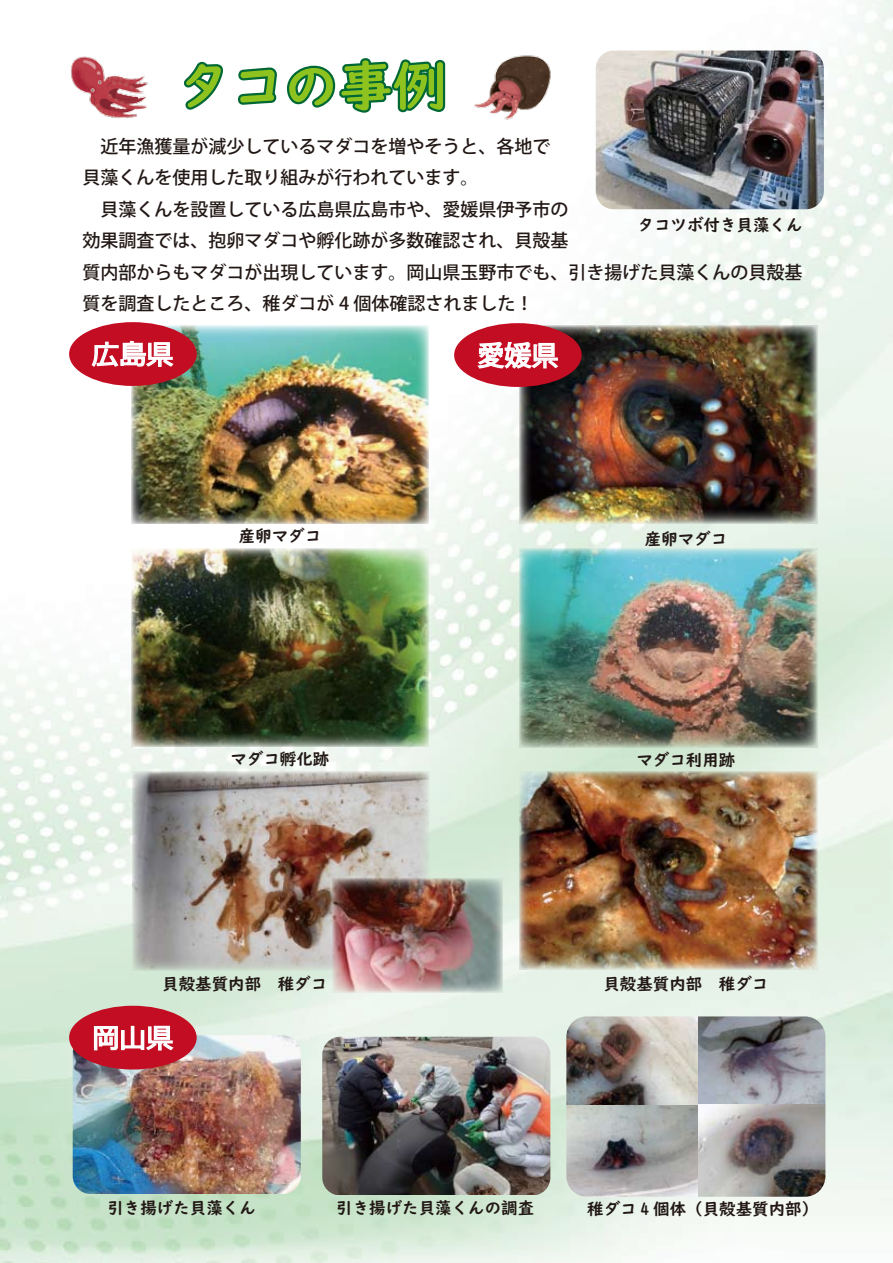
<style>
.page{position:relative;width:893px;height:1263px;background:#fff}
.page>*{position:absolute;margin:0;border:0;box-sizing:border-box;transform-origin:0 0}
.t1{font:54px "UD Digi Kyokasho NP B";color:#8ec31f}
.t2{font:27px "Meiryo";color:#fff}
.t3{font:27px "Koz Go Pro";color:#fff}
.t4{font:500 18px/31.5px "Koz Go Pro";color:#221815}
.t5{font:16.5px "UD Digi Kyokasho N B";color:#221815}
.s1{color:#221815}
</style>
<div class="page">
<img style="left:0;top:0;width:893px;height:1263px">
<svg style="left:180px;top:59px;width:46px;height:54px"></svg>
<svg style="left:235px;top:65px;width:44px;height:42px"></svg>
<svg style="left:285px;top:22px;width:164px;height:94px"></svg>
<img style="left:519px;top:325px;width:298px;height:198px">
<div style="left:454px;top:323px;width:128px;height:64px;background:#c30d22;border-radius:50%"></div>
<svg style="left:476px;top:295px;width:83px;height:74px"></svg>
<img style="left:131px;top:325px;width:298px;height:199px">
<img style="left:519px;top:549px;width:298px;height:198px">
<div style="left:69px;top:322px;width:128px;height:64px;background:#c30d22;border-radius:50%"></div>
<svg style="left:91px;top:340px;width:83px;height:27px"></svg>
<img style="left:472px;top:48px;width:82px;height:80px">
<img style="left:68px;top:53px;width:83px;height:68px">
<img style="left:596px;top:51px;width:228px;height:158px;border-radius:18px">
<img style="left:519px;top:771px;width:298px;height:198px">
<img style="left:131px;top:549px;width:298px;height:198px">
<img style="left:132px;top:771px;width:298px;height:199px">
<img style="left:333px;top:879px;width:170px;height:113px">
<img style="left:73px;top:1035px;width:228px;height:159px;border-radius:18px">
<img style="left:322px;top:1037px;width:228px;height:157px;border-radius:18px">
<div style="left:69px;top:1006px;width:128px;height:63px;background:#c30d22;border-radius:50%"></div>
<svg style="left:93px;top:1025px;width:81px;height:26px"></svg>
<img style="left:566px;top:1016px;width:259px;height:181px">
<h1 class="t1" style="left:176px;top:54px;width:272px"><span class="s1">タコ</span>の事例</h1>
<p class="t4" style="left:82px;top:131px;width:721px;text-indent:18px">近年漁獲量が減少しているマダコを増やそうと、各地で<br>貝藻くんを使用した取り組みが行われています。<br>　貝藻くんを設置している広島県広島市や、愛媛県伊予市の<br>効果調査では、抱卵マダコや孵化跡が多数確認され、貝殻基<br>質内部からもマダコが出現しています。岡山県玉野市でも、引き揚げた貝藻くんの貝殻基質を調査したところ、稚ダコが 4 個体確認されました！</p>
<p class="t5" style="left:638px;top:215px;width:166px">タコツボ付き貝藻くん</p>
<h2 class="t2" style="left:92px;top:336px;width:82px">広島県</h2>
<h2 class="t3" style="left:477px;top:338px;width:82px">愛媛県</h2>
<p class="t5" style="left:239px;top:526px;width:84px">産卵マダコ</p>
<p class="t5" style="left:645px;top:529px;width:84px">産卵マダコ</p>
<p class="t5" style="left:230px;top:749px;width:100px">マダコ孵化跡</p>
<p class="t5" style="left:636px;top:750px;width:100px">マダコ利用跡</p>
<p class="t5" style="left:162px;top:974px;width:166px">貝殻基質内部　稚ダコ</p>
<p class="t5" style="left:603px;top:974px;width:166px">貝殻基質内部　稚ダコ</p>
<h2 class="t2" style="left:92px;top:1019px;width:82px">岡山県</h2>
<p class="t5" style="left:107px;top:1198px;width:150px">引き揚げた貝藻くん</p>
<p class="t5" style="left:336px;top:1198px;width:199px">引き揚げた貝藻くんの調査</p>
<p class="t5" style="left:587px;top:1199px;width:232px">稚ダコ 4 個体（貝殻基質内部）</p>
</div>
